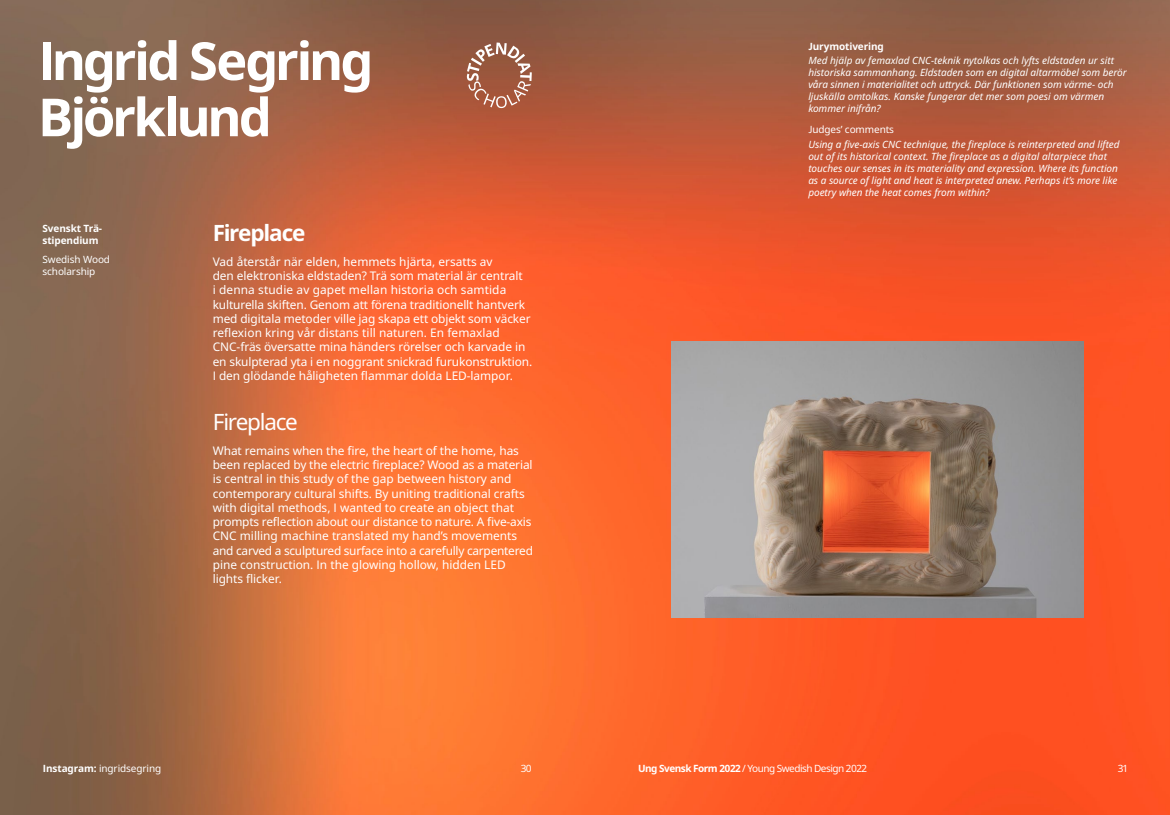
<style>
.page{position:relative;width:1170px;height:815px;background:#fff}
.page>*{position:absolute;margin:0;border:0;box-sizing:border-box;transform-origin:0 0}
.t1{font:700 52.5px/56.2px "Noto IKEA Latin";letter-spacing:-.055em;color:#fff}
.t2{font:700 22.5px "Noto IKEA Latin";letter-spacing:-.055em;color:#fff}
.t3{font:22.5px "Noto IKEA Latin";letter-spacing:-.055em;color:#fff}
.t4{font:11.88px/14.2px "Noto IKEA Latin";letter-spacing:-.005em;color:#fff}
.t5{font:italic 10px/12px "Noto IKEA Latin";letter-spacing:-.005em;color:#fff}
.t6{font:10px/12px "Noto IKEA Latin";letter-spacing:-.01em;color:#fff}
.t7{font:10px "Noto IKEA Latin";letter-spacing:-.05em;color:#fff}
.t8{font:700 10px/12px "Noto IKEA Latin";letter-spacing:-.01em;color:#fff}
.s1{font-weight:700}
</style>
<div class="page">
<img style="left:0;top:0;width:1169px;height:815px">
<svg style="left:467px;top:43px;width:64px;height:65px;background:#ae735e"></svg>
<img style="left:671px;top:342px;width:412px;height:275px">
<h1 class="t1" style="left:38px;top:32px;width:337px">Ingrid Segring<br>Björklund</h1>
<p class="t8" style="left:43px;top:222px;width:61px">Svenskt Trä&shy;stipendium</p>
<p class="t6" style="left:43px;top:253px;width:69px">Swedish Wood scholarship</p>
<h2 class="t2" style="left:213px;top:217px;width:94px">Fireplace</h2>
<p class="t4" style="left:213px;top:254px;width:321px">Vad återstår när elden, hemmets hjärta, ersatts av<br>den elektroniska eldstaden? Trä som material är centralt<br>i denna studie av gapet mellan historia och samtida kulturella skiften. Genom att förena traditionellt hantverk med digitala metoder ville jag skapa ett objekt som väcker reflexion kring vår distans till naturen. En femaxlad CNC-fräs översatte mina händers rörelser och karvade in en skulpterad yta i en noggrant snickrad furukonstruktion.<br>I den glödande håligheten flammar dolda LED-lampor.</p>
<h2 class="t3" style="left:213px;top:406px;width:87px">Fireplace</h2>
<p class="t4" style="left:213px;top:443px;width:322px">What remains when the fire, the heart of the home, has been replaced by the electric fireplace? Wood as a material is central in this study of the gap between history and contemporary cultural shifts. By uniting traditional crafts with digital methods, I wanted to create an object that prompts reflection about our distance to nature. A five-axis CNC milling machine translated my hand’s movements and carved a sculptured surface into a carefully carpentered pine construction. In the glowing hollow, hidden LED lights flicker.</p>
<p class="t8" style="left:808px;top:40px;width:77px">Jurymotivering</p>
<p class="t5" style="left:808px;top:54px;width:320px">Med hjälp av femaxlad CNC-teknik nytolkas och lyfts eldstaden ur sitt historiska sammanhang. Eldstaden som en digital altarmöbel som berör våra sinnen i materialitet och uttryck. Där funktionen som värme- och ljuskälla omtolkas. Kanske fungerar det mer som poesi om värmen kommer inifrån?</p>
<p class="t6" style="left:808px;top:123px;width:87px">Judges’ comments</p>
<p class="t5" style="left:808px;top:138px;width:313px">Using a five-axis CNC technique, the fireplace is reinterpreted and lifted out of its historical context. The fireplace as a digital altarpiece that touches our senses in its materiality and expression. Where its function as a source of light and heat is interpreted anew. Perhaps it’s more like poetry when the heat comes from within?</p>
<p class="t6" style="left:43px;top:762px;width:120px"><span class="s1">Instagram:</span> ingridsegring</p>
<p class="t6" style="left:520px;top:762px;width:13px">30</p>
<p class="t7" style="left:638px;top:762px;width:230px"><span class="s1">Ung Svensk Form 2022</span> / Young Swedish Design 2022</p>
<p class="t6" style="left:1117px;top:762px;width:11px">31</p>
</div>
